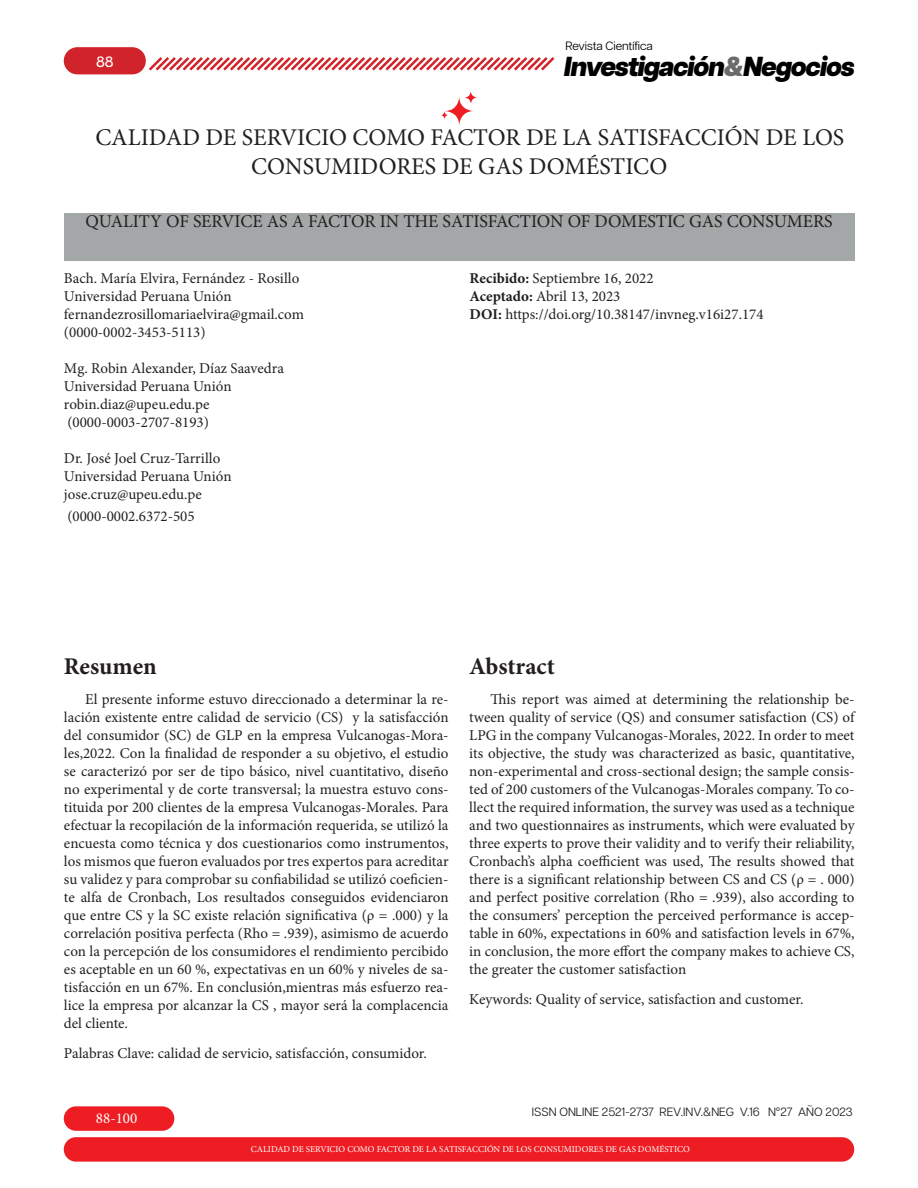
<style>
.page{position:relative;width:918px;height:1188px;background:#fff}
.page>*{position:absolute;margin:0;border:0;box-sizing:border-box;transform-origin:0 0}
.t1{font:italic 800 27.3px "Articulat CF";letter-spacing:-.05em;color:#000}
.t2{font:24px/28.8px "Minion Pro";letter-spacing:-.005em;color:#231f20}
.t3{font:700 24px "Minion Pro";color:#231f20}
.t4{font:18px "Minion Pro";letter-spacing:-.005em;color:#231f20}
.t5{font:15px/18px "Minion Pro";color:#231f20}
.t6{font:15px "Minion Pro";color:#fff}
.t7{font:500 15px "Articulat CF";color:#fff}
.t8{font:12px "Articulat CF";color:#231f20}
.t9{font:12px "Articulat CF";color:#000}
.t10{font:9px "Minion Pro";letter-spacing:-.005em;color:#fff}
.s1{color:#6b6b6b}
.s2{font-weight:700}
</style>
<div class="page">
<svg style="left:149px;top:57px;width:406px;height:14px"></svg>
<div style="left:64px;top:47px;width:82px;height:27px;background:#d1232a;border-radius:14px"></div>
<div style="left:64px;top:1137px;width:790px;height:25px;background:#ee1d23;border-radius:12px"></div>
<div style="left:64px;top:1106px;width:110px;height:25px;background:#ee1d23;border-radius:12px"></div>
<svg style="left:441px;top:111px;width:7px;height:9px"></svg>
<div style="left:64px;top:214px;width:791px;height:47px;background:#a4a7a7"></div>
<svg style="left:444px;top:96px;width:30px;height:30px"></svg>
<svg style="left:464px;top:91px;width:14px;height:13px"></svg>
<p class="t7" style="left:96px;top:53px;width:19px">88</p>
<p class="t9" style="left:565px;top:39px;width:89px">Revista Científica</p>
<h1 class="t1" style="left:564px;top:51px;width:292px">Investigación<span class="s1">&amp;</span>Negocios</h1>
<h2 class="t2" style="left:251px;top:123px;width:595px;text-indent:-156px">CALIDAD DE SERVICIO COMO FACTOR DE LA SATISFACCIÓN DE LOS<br>CONSUMIDORES DE GAS DOMÉSTICO</h2>
<p class="t4" style="left:86px;top:209px;width:749px">QUALITY OF SERVICE AS A FACTOR IN THE SATISFACTION OF DOMESTIC GAS CONSUMERS</p>
<p class="t5" style="left:64px;top:270px;width:242px">Bach. María Elvira, Fernández - Rosillo Universidad Peruana Unión fernandezrosillomariaelvira@gmail.com (0000-0002-3453-5113)</p>
<p class="t5" style="left:64px;top:360px;width:221px">Mg. Robin Alexander, Díaz Saavedra<br>Universidad Peruana Unión robin.diaz@upeu.edu.pe (0000-0003-2707-8193)</p>
<p class="t5" style="left:64px;top:450px;width:169px">Dr. José Joel Cruz-Tarrillo<br>Universidad Peruana Unión jose.cruz@upeu.edu.pe</p>
<p class="t5" style="left:67px;top:507px;width:129px">(0000-0002.6372-505</p>
<p class="t5" style="left:470px;top:270px;width:296px"><span class="s2">Recibido:</span> Septiembre 16, 2022<br><span class="s2">Aceptado:</span> Abril 13, 2023<br><span class="s2">DOI:</span> https://doi.org/10.38147/invneg.v16i27.174</p>
<h2 class="t3" style="left:64px;top:649px;width:94px">Resumen</h2>
<p class="t5" style="left:64px;top:690px;width:386px;text-align:justify;text-indent:21px">El presente informe estuvo direccionado a determinar la re&shy;lación existente entre calidad de servicio (CS) y la satisfacción del consumidor (SC) de GLP en la empresa Vulcanogas-Mora&shy;les,2022. Con la finalidad de responder a su objetivo, el estudio se caracterizó por ser de tipo básico, nivel cuantitativo, diseño no experimental y de corte transversal; la muestra estuvo cons&shy;tituida por 200 clientes de la empresa Vulcanogas-Morales. Para efectuar la recopilación de la información requerida, se utilizó la encuesta como técnica y dos cuestionarios como instrumentos, los mismos que fueron evaluados por tres expertos para acreditar su validez y para comprobar su confiabilidad se utilizó coeficien&shy;te alfa de Cronbach, Los resultados conseguidos evidenciaron que entre CS y la SC existe relación significativa (ρ = .000) y la correlación positiva perfecta (Rho = .939), asimismo de acuerdo con la percepción de los consumidores el rendimiento percibido es aceptable en un 60 %, expectativas en un 60% y niveles de sa&shy;tisfacción en un 67%. En conclusión,mientras más esfuerzo rea&shy;lice la empresa por alcanzar la CS , mayor será la complacencia del cliente.</p>
<p class="t5" style="left:64px;top:1044px;width:364px">Palabras Clave: calidad de servicio, satisfacción, consumidor.</p>
<p class="t6" style="left:96px;top:1108px;width:43px">88-100</p>
<h2 class="t3" style="left:469px;top:649px;width:87px">Abstract</h2>
<p class="t5" style="left:469px;top:690px;width:387px;text-align:justify;text-indent:21px">This report was aimed at determining the relationship be&shy;tween quality of service (QS) and consumer satisfaction (CS) of LPG in the company Vulcanogas-Morales, 2022. In order to meet its objective, the study was characterized as basic, quantitative, non-experimental and cross-sectional design; the sample consis&shy;ted of 200 customers of the Vulcanogas-Morales company. To co&shy;llect the required information, the survey was used as a technique and two questionnaires as instruments, which were evaluated by three experts to prove their validity and to verify their reliability, Cronbach’s alpha coefficient was used, The results showed that there is a significant relationship between CS and CS (ρ = . 000) and perfect positive correlation (Rho = .939), also according to the consumers’ perception the perceived performance is accep&shy;table in 60%, expectations in 60% and satisfaction levels in 67%, in conclusion, the more effort the company makes to achieve CS, the greater the customer satisfaction</p>
<p class="t5" style="left:469px;top:990px;width:336px">Keywords: Quality of service, satisfaction and customer.</p>
<p class="t8" style="left:532px;top:1105px;width:322px">ISSN ONLINE 2521-2737 REV.INV.&amp;NEG V.16 N°27 AÑO 2023</p>
<p class="t10" style="left:251px;top:1143px;width:440px">CALIDAD DE SERVICIO COMO FACTOR DE LA SATISFACCIÓN DE LOS CONSUMIDORES DE GAS DOMÉSTICO</p>
</div>
